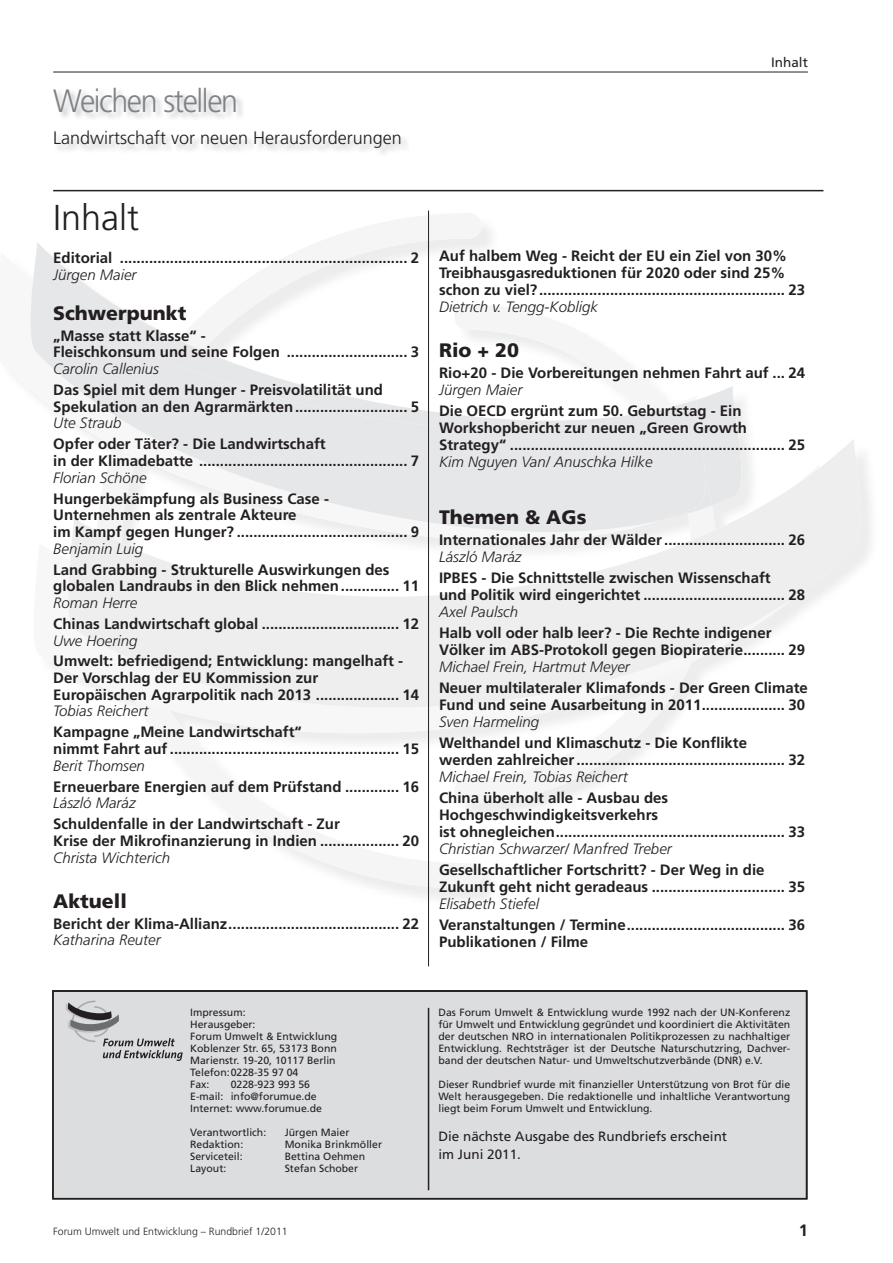
<style>
.page{position:relative;width:893px;height:1263px;background:#fff}
.page>*{position:absolute;margin:0;border:0;box-sizing:border-box;transform-origin:0 0}
.t1{font:300 36px "Frutiger LT";color:#231f20}
.t2{font:300 32.25px "Frutiger LT";letter-spacing:-.045em;color:#808285;scale:.94 1}
.t3{font:900 19.5px "Frutiger LT";color:#231f20}
.t4{font:300 18px "Frutiger LT";color:#231f20}
.t5{font:700 16.5px "Frutiger LT";color:#231f20}
.t6{font:700 15px/17px "Frutiger LT";color:#231f20}
.t7{font:italic 300 15px "Frutiger LT";color:#231f20}
.t8{font:13.5px/17.9px "Frutiger LT";color:#231f20}
.t9{font:10.5px/12px "Frutiger LT";color:#231f20}
.t10{font:300 10.5px "Frutiger LT";color:#231f20}
</style>
<div class="page">
<hr style="left:53px;top:72px;width:755px;height:1px;background:#231f20">
<hr style="left:53px;top:190px;width:770px;height:1px;background:#231f20">
<img style="left:385px;top:889px;width:107px;height:18px">
<svg style="left:187px;top:213px;width:475px;height:676px"></svg>
<img style="left:33px;top:242px;width:610px;height:39px">
<img style="left:705px;top:386px;width:47px;height:53px">
<svg style="left:27px;top:281px;width:678px;height:158px"></svg>
<svg style="left:48px;top:661px;width:634px;height:72px"></svg>
<svg style="left:65px;top:439px;width:799px;height:269px;fill:#eeeeef"></svg>
<hr style="left:428px;top:211px;width:1px;height:755px;background:#231f20">
<div style="left:53px;top:991px;width:753px;height:208px;background:#dcdddf"></div>
<div style="left:52px;top:990px;width:756px;height:209px;border:2px solid #231f20"></div>
<svg style="left:66px;top:1000px;width:117px;height:61px"></svg>
<hr style="left:428px;top:1008px;width:1px;height:182px;background:#231f20">
<h2 class="t2" style="left:53px;top:82px;width:198px">Weichen stellen</h2>
<p class="t4" style="left:53px;top:127px;width:350px">Landwirtschaft vor neuen Herausforderungen</p>
<p class="t8" style="left:771px;top:54px;width:38px">Inhalt</p>
<h1 class="t1" style="left:53px;top:197px;width:88px">Inhalt</h1>
<p class="t6" style="left:53px;top:249px;width:368px">Editorial ..................................................................... 2</p>
<p class="t7" style="left:53px;top:266px;width:85px">Jürgen Maier</p>
<h3 class="t3" style="left:53px;top:301px;width:135px">Schwerpunkt</h3>
<p class="t6" style="left:53px;top:327px;width:368px">„Masse statt Klasse“ -<br>Fleischkonsum und seine Folgen ............................. 3</p>
<p class="t7" style="left:53px;top:360px;width:107px">Carolin Callenius</p>
<p class="t6" style="left:53px;top:381px;width:368px">Das Spiel mit dem Hunger - Preisvolatilität und<br>Spekulation an den Agrarmärkten ........................... 5</p>
<p class="t7" style="left:53px;top:414px;width:70px">Ute Straub</p>
<p class="t6" style="left:53px;top:436px;width:368px">Opfer oder Täter? - Die Landwirtschaft<br>in der Klimadebatte .................................................. 7</p>
<p class="t7" style="left:53px;top:469px;width:95px">Florian Schöne</p>
<p class="t6" style="left:53px;top:490px;width:368px">Hungerbekämpfung als Business Case -<br>Unternehmen als zentrale Akteure<br>im Kampf gegen Hunger? ......................................... 9</p>
<p class="t7" style="left:53px;top:540px;width:92px">Benjamin Luig</p>
<p class="t6" style="left:53px;top:561px;width:368px">Land Grabbing - Strukturelle Auswirkungen des globalen Landraubs in den Blick nehmen .............. 11</p>
<p class="t7" style="left:53px;top:594px;width:86px">Roman Herre</p>
<p class="t6" style="left:53px;top:615px;width:368px">Chinas Landwirtschaft global ................................. 12</p>
<p class="t7" style="left:53px;top:632px;width:86px">Uwe Hoering</p>
<p class="t6" style="left:53px;top:653px;width:368px">Umwelt: befriedigend; Entwicklung: mangelhaft -<br>Der Vorschlag der EU Kommission zur<br>Europäischen Agrarpolitik nach 2013 .................... 14</p>
<p class="t7" style="left:53px;top:703px;width:97px">Tobias Reichert</p>
<p class="t6" style="left:53px;top:724px;width:368px">Kampagne „Meine Landwirtschaft“<br>nimmt Fahrt auf ....................................................... 15</p>
<p class="t7" style="left:53px;top:757px;width:93px">Berit Thomsen</p>
<p class="t6" style="left:53px;top:778px;width:368px">Erneuerbare Energien auf dem Prüfstand ............. 16</p>
<p class="t7" style="left:53px;top:795px;width:84px">László Maráz</p>
<p class="t6" style="left:53px;top:816px;width:368px">Schuldenfalle in der Landwirtschaft - Zur<br>Krise der Mikrofinanzierung in Indien ................... 20</p>
<p class="t7" style="left:53px;top:849px;width:118px">Christa Wichterich</p>
<h3 class="t3" style="left:53px;top:889px;width:75px">Aktuell</h3>
<p class="t6" style="left:53px;top:915px;width:368px">Bericht der Klima-Allianz ......................................... 22</p>
<p class="t7" style="left:53px;top:932px;width:109px">Katharina Reuter</p>
<p class="t6" style="left:439px;top:247px;width:367px">Auf halbem Weg - Reicht der EU ein Ziel von 30%<br>Treibhausgasreduktionen für 2020 oder sind 25% schon zu viel? ........................................................... 23</p>
<p class="t7" style="left:439px;top:298px;width:160px">Dietrich v. Tengg-Kobligk</p>
<h3 class="t3" style="left:439px;top:339px;width:82px">Rio + 20</h3>
<p class="t6" style="left:439px;top:365px;width:368px">Rio+20 - Die Vorbereitungen nehmen Fahrt auf ... 24</p>
<p class="t7" style="left:439px;top:381px;width:85px">Jürgen Maier</p>
<p class="t6" style="left:439px;top:403px;width:368px">Die OECD ergrünt zum 50. Geburtstag - Ein<br>Workshopbericht zur neuen „Green Growth<br>Strategy“ .................................................................. 25</p>
<p class="t7" style="left:439px;top:453px;width:215px">Kim Nguyen Van/ Anuschka Hilke</p>
<h3 class="t3" style="left:439px;top:505px;width:149px">Themen &amp; AGs</h3>
<p class="t6" style="left:439px;top:532px;width:368px">Internationales Jahr der Wälder ............................. 26</p>
<p class="t7" style="left:439px;top:548px;width:84px">László Maráz</p>
<p class="t6" style="left:439px;top:570px;width:368px">IPBES - Die Schnittstelle zwischen Wissenschaft<br>und Politik wird eingerichtet .................................. 28</p>
<p class="t7" style="left:439px;top:603px;width:81px">Axel Paulsch</p>
<p class="t6" style="left:439px;top:625px;width:368px">Halb voll oder halb leer? - Die Rechte indigener<br>Völker im ABS-Protokoll gegen Biopiraterie .......... 29</p>
<p class="t7" style="left:439px;top:658px;width:192px">Michael Frein, Hartmut Meyer</p>
<p class="t6" style="left:439px;top:680px;width:370px">Neuer multilateraler Klimafonds - Der Green Climate<br>Fund und seine Ausarbeitung in 2011 .................... 30</p>
<p class="t7" style="left:439px;top:713px;width:102px">Sven Harmeling</p>
<p class="t6" style="left:439px;top:735px;width:368px">Welthandel und Klimaschutz - Die Konflikte<br>werden zahlreicher .................................................. 32</p>
<p class="t7" style="left:439px;top:768px;width:190px">Michael Frein, Tobias Reichert</p>
<p class="t6" style="left:439px;top:790px;width:368px">China überholt alle - Ausbau des<br>Hochgeschwindigkeitsverkehrs<br>ist ohnegleichen ....................................................... 33</p>
<p class="t7" style="left:439px;top:840px;width:234px">Christian Schwarzer/ Manfred Treber</p>
<p class="t6" style="left:439px;top:862px;width:368px">Gesellschaftlicher Fortschritt? - Der Weg in die<br>Zukunft geht nicht geradeaus ................................ 35</p>
<p class="t7" style="left:439px;top:895px;width:101px">Elisabeth Stiefel</p>
<p class="t6" style="left:439px;top:917px;width:368px">Veranstaltungen / Termine ...................................... 36<br>Publikationen / Filme</p>
<p class="t9" style="left:190px;top:1007px;width:149px">Impressum:<br>Herausgeber:<br>Forum Umwelt &amp; Entwicklung<br>Koblenzer Str. 65, 53173 Bonn<br>Marienstr. 19-20, 10117 Berlin<br>Telefon: 0228-35 97 04<br>Fax:</p>
<p class="t9" style="left:190px;top:1079px;width:133px;text-indent:40px">0228-923 993 56<br>E-mail: info@forumue.de<br>Internet: www.forumue.de</p>
<p class="t9" style="left:190px;top:1127px;width:78px">Verantwortlich:</p>
<p class="t9" style="left:285px;top:1127px;width:66px">Jürgen Maier</p>
<p class="t9" style="left:190px;top:1139px;width:55px">Redaktion:</p>
<p class="t9" style="left:285px;top:1139px;width:99px">Monika Brinkmöller</p>
<p class="t9" style="left:190px;top:1151px;width:54px">Serviceteil:</p>
<p class="t9" style="left:285px;top:1151px;width:82px">Bettina Oehmen</p>
<p class="t9" style="left:190px;top:1163px;width:38px">Layout:</p>
<p class="t9" style="left:285px;top:1163px;width:75px">Stefan Schober</p>
<p class="t9" style="left:438px;top:1007px;width:353px;text-align:justify">Das Forum Umwelt &amp; Entwicklung wurde 1992 nach der UN-Konferenz für Umwelt und Entwicklung gegründet und koordiniert die Aktivitäten der deutschen NRO in internationalen Politikprozessen zu nachhaltiger Entwicklung. Rechtsträger ist der Deutsche Naturschutzring, Dachver&shy;band der deutschen Natur- und Umweltschutzverbände (DNR) e.V.</p>
<p class="t9" style="left:438px;top:1079px;width:353px;text-align:justify">Dieser Rundbrief wurde mit finanzieller Unterstützung von Brot für die Welt herausgegeben. Die redaktionelle und inhaltliche Verantwortung liegt beim Forum Umwelt und Entwicklung.</p>
<p class="t8" style="left:438px;top:1127px;width:290px">Die nächste Ausgabe des Rundbriefs erscheint im Juni 2011.</p>
<p class="t10" style="left:53px;top:1226px;width:236px">Forum Umwelt und Entwicklung – Rundbrief 1/2011</p>
<p class="t5" style="left:799px;top:1220px;width:11px">1</p>
</div>
